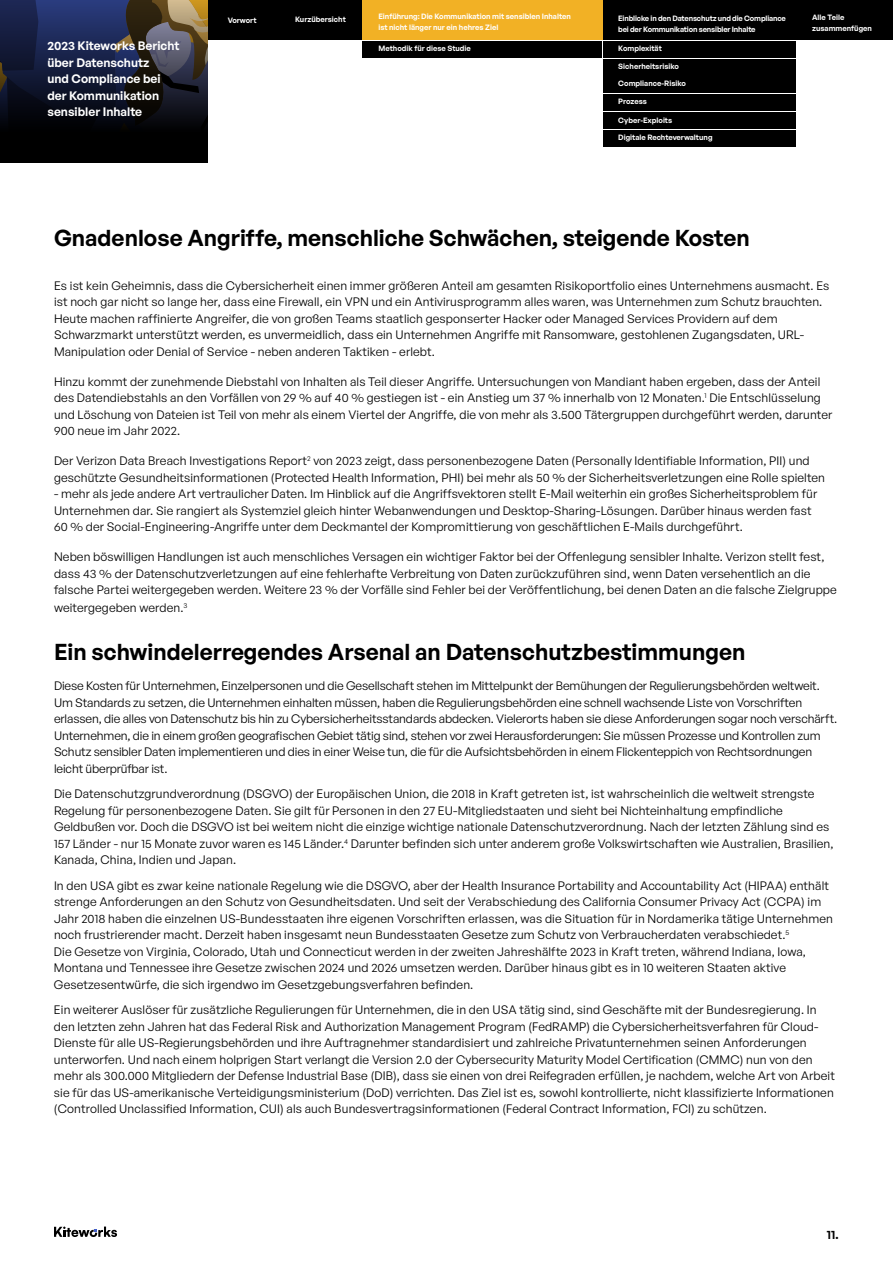
<style>
.page{position:relative;width:893px;height:1263px;background:#fff}
.page>*{position:absolute;margin:0;border:0;box-sizing:border-box;transform-origin:0 0}
.t1{font:600 22.5px "General Sans";color:#000}
.t2{font:12px/16.5px "General Sans";letter-spacing:.01em;color:#000}
.t3{font:12px/16.5px "General Sans";letter-spacing:-.01em;color:#000}
.t4{font:600 12px/16.5px "General Sans";color:#fff}
.t5{font:600 12px "General Sans";color:#000}
.t6{font:600 7.5px/10.5px "General Sans";color:#fff}
.t7{font:600 7.5px/10.5px "General Sans";letter-spacing:-.02em;color:#fff}
</style>
<div class="page">
<svg style="left:54px;top:1226px;width:63px;height:11px"></svg>
<div style="left:276px;top:0;width:86px;height:39px;background:#000"></div>
<div style="left:362px;top:0;width:242px;height:39px;background:#f2b125"></div>
<div style="left:604px;top:41px;width:192px;height:16px;background:#000"></div>
<div style="left:604px;top:0;width:192px;height:39px;background:#000"></div>
<div style="left:604px;top:59px;width:192px;height:16px;background:#000"></div>
<div style="left:604px;top:77px;width:192px;height:16px;background:#000"></div>
<div style="left:604px;top:94px;width:192px;height:17px;background:#000"></div>
<div style="left:604px;top:112px;width:192px;height:17px;background:#000"></div>
<div style="left:604px;top:130px;width:192px;height:16px;background:#000"></div>
<div style="left:796px;top:0;width:97px;height:39px;background:#000"></div>
<div style="left:362px;top:41px;width:240px;height:16px;background:#000"></div>
<div style="left:208px;top:0;width:68px;height:39px;background:#000"></div>
<svg style="left:0;top:0;width:208px;height:162px;background:#1b1d2b"></svg>
<p class="t4" style="left:47px;top:37px;width:134px">2023 Kiteworks Bericht über Datenschutz<br>und Compliance bei der Kommunikation sensibler Inhalte</p>
<p class="t6" style="left:228px;top:15px;width:31px">Vorwort</p>
<p class="t6" style="left:295px;top:14px;width:52px">Kurzübersicht</p>
<p class="t6" style="left:378px;top:11px;width:194px">Einführung: Die Kommunikation mit sensiblen Inhalten ist nicht länger nur ein hehres Ziel</p>
<p class="t6" style="left:378px;top:43px;width:94px">Methodik für diese Studie</p>
<p class="t7" style="left:618px;top:13px;width:169px">Einblicke in den Datenschutz und die Compliance bei der Kommunikation sensibler Inhalte</p>
<p class="t6" style="left:618px;top:61px;width:62px">Sicherheitsrisiko</p>
<p class="t6" style="left:618px;top:78px;width:69px">Compliance-Risiko</p>
<p class="t6" style="left:618px;top:96px;width:30px">Prozess</p>
<p class="t6" style="left:618px;top:114px;width:55px">Cyber-Exploits</p>
<p class="t6" style="left:618px;top:132px;width:96px">Digitale Rechteverwaltung</p>
<p class="t6" style="left:618px;top:43px;width:45px">Komplexität</p>
<p class="t6" style="left:812px;top:12px;width:61px">Alle Teile zusammenfügen</p>
<h1 class="t1" style="left:54px;top:224px;width:697px">Gnadenlose Angriffe, menschliche Schwächen, steigende Kosten</h1>
<p class="t2" style="left:54px;top:277px;width:777px">Es ist kein Geheimnis, dass die Cybersicherheit einen immer größeren Anteil am gesamten Risikoportfolio eines Unternehmens ausmacht. Es ist noch gar nicht so lange her, dass eine Firewall, ein VPN und ein Antivirusprogramm alles waren, was Unternehmen zum Schutz brauchten.<br>Heute machen raffinierte Angreifer, die von großen Teams staatlich gesponserter Hacker oder Managed Services Providern auf dem Schwarzmarkt unterstützt werden, es unvermeidlich, dass ein Unternehmen Angriffe mit Ransomware, gestohlenen Zugangsdaten, URL-Manipulation oder Denial of Service - neben anderen Taktiken - erlebt.</p>
<p class="t2" style="left:54px;top:373px;width:780px">Hinzu kommt der zunehmende Diebstahl von Inhalten als Teil dieser Angriffe. Untersuchungen von Mandiant haben ergeben, dass der Anteil des Datendiebstahls an den Vorfällen von 29 % auf 40 % gestiegen ist - ein Anstieg um 37 % innerhalb von 12 Monaten.<sup>1</sup> Die Entschlüsselung und Löschung von Dateien ist Teil von mehr als einem Viertel der Angriffe, die von mehr als 3.500 Tätergruppen durchgeführt werden, darunter 900 neue im Jahr 2022.</p>
<p class="t2" style="left:54px;top:452px;width:773px">Der Verizon Data Breach Investigations Report<sup>2</sup> von 2023 zeigt, dass personenbezogene Daten (Personally Identifiable Information, PII) und geschützte Gesundheitsinformationen (Protected Health Information, PHI) bei mehr als 50 % der Sicherheitsverletzungen eine Rolle spielten</p>
<p class="t2" style="left:54px;top:485px;width:765px">- mehr als jede andere Art vertraulicher Daten. Im Hinblick auf die Angriffsvektoren stellt E-Mail weiterhin ein großes Sicherheitsproblem für<br>Unternehmen dar. Sie rangiert als Systemziel gleich hinter Webanwendungen und Desktop-Sharing-Lösungen. Darüber hinaus werden fast<br>60 % der Social-Engineering-Angriffe unter dem Deckmantel der Kompromittierung von geschäftlichen E-Mails durchgeführt.</p>
<p class="t2" style="left:54px;top:548px;width:784px">Neben böswilligen Handlungen ist auch menschliches Versagen ein wichtiger Faktor bei der Offenlegung sensibler Inhalte. Verizon stellt fest, dass 43 % der Datenschutzverletzungen auf eine fehlerhafte Verbreitung von Daten zurückzuführen sind, wenn Daten versehentlich an die falsche Partei weitergegeben werden. Weitere 23 % der Vorfälle sind Fehler bei der Veröffentlichung, bei denen Daten an die falsche Zielgruppe</p>
<p class="t2" style="left:54px;top:599px;width:135px">weitergegeben werden.<sup>3</sup></p>
<h1 class="t1" style="left:54px;top:638px;width:693px">Ein schwindelerregendes Arsenal an Datenschutzbestimmungen</h1>
<p class="t3" style="left:54px;top:677px;width:785px">Diese Kosten für Unternehmen, Einzelpersonen und die Gesellschaft stehen im Mittelpunkt der Bemühungen der Regulierungsbehörden weltweit.<br>Um Standards zu setzen, die Unternehmen einhalten müssen, haben die Regulierungsbehörden eine schnell wachsende Liste von Vorschriften erlassen, die alles von Datenschutz bis hin zu Cybersicherheitsstandards abdecken. Vielerorts haben sie diese Anforderungen sogar noch verschärft.<br>Unternehmen, die in einem großen geografischen Gebiet tätig sind, stehen vor zwei Herausforderungen: Sie müssen Prozesse und Kontrollen zum Schutz sensibler Daten implementieren und dies in einer Weise tun, die für die Aufsichtsbehörden in einem Flickenteppich von Rechtsordnungen leicht überprüfbar ist.</p>
<p class="t2" style="left:54px;top:785px;width:781px">Die Datenschutzgrundverordnung (DSGVO) der Europäischen Union, die 2018 in Kraft getreten ist, ist wahrscheinlich die weltweit strengste Regelung für personenbezogene Daten. Sie gilt für Personen in den 27 EU-Mitgliedstaaten und sieht bei Nichteinhaltung empfindliche Geldbußen vor. Doch die DSGVO ist bei weitem nicht die einzige wichtige nationale Datenschutzverordnung. Nach der letzten Zählung sind es 157 Länder - nur 15 Monate zuvor waren es 145 Länder.<sup>4</sup> Darunter befinden sich unter anderem große Volkswirtschaften wie Australien, Brasilien, Kanada, China, Indien und Japan.</p>
<p class="t2" style="left:54px;top:877px;width:780px">In den USA gibt es zwar keine nationale Regelung wie die DSGVO, aber der Health Insurance Portability and Accountability Act (HIPAA) enthält strenge Anforderungen an den Schutz von Gesundheitsdaten. Und seit der Verabschiedung des California Consumer Privacy Act (CCPA) im Jahr 2018 haben die einzelnen US-Bundesstaaten ihre eigenen Vorschriften erlassen, was die Situation für in Nordamerika tätige Unternehmen noch frustrierender macht. Derzeit haben insgesamt neun Bundesstaaten Gesetze zum Schutz von Verbraucherdaten verabschiedet.<sup>5<br></sup>Die Gesetze von Virginia, Colorado, Utah und Connecticut werden in der zweiten Jahreshälfte 2023 in Kraft treten, während Indiana, Iowa, Montana und Tennessee ihre Gesetze zwischen 2024 und 2026 umsetzen werden. Darüber hinaus gibt es in 10 weiteren Staaten aktive Gesetzesentwürfe, die sich irgendwo im Gesetzgebungsverfahren befinden.</p>
<p class="t2" style="left:54px;top:1001px;width:782px">Ein weiterer Auslöser für zusätzliche Regulierungen für Unternehmen, die in den USA tätig sind, sind Geschäfte mit der Bundesregierung. In den letzten zehn Jahren hat das Federal Risk and Authorization Management Program (FedRAMP) die Cybersicherheitsverfahren für Cloud-Dienste für alle US-Regierungsbehörden und ihre Auftragnehmer standardisiert und zahlreiche Privatunternehmen seinen Anforderungen unterworfen. Und nach einem holprigen Start verlangt die Version 2.0 der Cybersecurity Maturity Model Certification (CMMC) nun von den mehr als 300.000 Mitgliedern der Defense Industrial Base (DIB), dass sie einen von drei Reifegraden erfüllen, je nachdem, welche Art von Arbeit sie für das US-amerikanische Verteidigungsministerium (DoD) verrichten. Das Ziel ist es, sowohl kontrollierte, nicht klassifizierte Informationen (Controlled Unclassified Information, CUI) als auch Bundesvertragsinformationen (Federal Contract Information, FCI) zu schützen.</p>
<p class="t5" style="left:827px;top:1226px;width:13px">11.</p>
</div>
